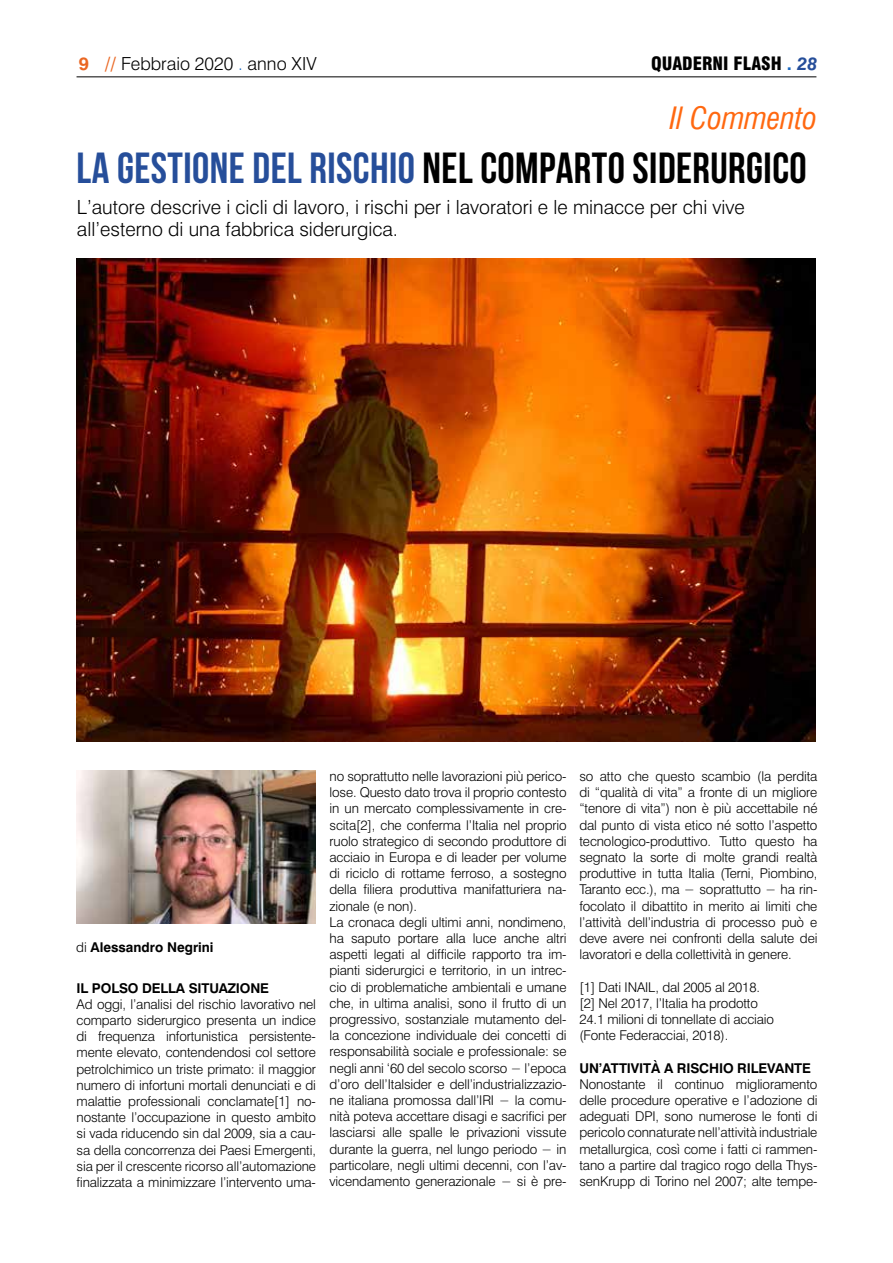
<style>
.page{position:relative;width:893px;height:1263px;background:#fff}
.page>*{position:absolute;margin:0;border:0;box-sizing:border-box;transform-origin:0 0}
.t1{font:700 43.5px "Bebas Neue";letter-spacing:.01em;color:#000}
.t2{font:italic condensed 30px "Swiss 721 BT";color:#ff6810}
.t3{font:300 19.5px/22.5px "Swiss 721 BT";color:#000}
.t4{font:300 18px "Swiss 721 BT";color:#000}
.t5{font:900 condensed 18px "Swiss 721 BT";color:#000}
.t6{font:300 13.5px/16.2px "Swiss 721 BT";letter-spacing:-.01em;color:#000;text-align:justify}
.t7{font:700 13.5px "Swiss 721 BT";letter-spacing:-.01em;color:#000}
.s1{font-weight:700;color:#ea6723}
.s2{color:#1a68c1}
.s3{font-weight:700;font-stretch:normal;color:#1a68c1}
.s4{font-weight:700;font-style:italic;font-stretch:normal;color:#264e9a}
.s5{color:#264e9a}
.s6{font-weight:300}
</style>
<div class="page">
<hr style="left:77px;top:76px;width:739px;height:1px;background:#000">
<img style="left:77px;top:771px;width:239px;height:153px">
<img style="left:77px;top:258px;width:738px;height:483px">
<h3 class="t4" style="left:79px;top:53px;width:239px"><span class="s1">9 //</span> Febbraio 2020 <span class="s2">.</span> anno XIV</h3>
<h3 class="t5" style="left:651px;top:53px;width:168px">QUADERNI FLASH <span class="s3">.</span> <span class="s4">28</span></h3>
<h2 class="t2" style="left:670px;top:101px;width:149px">Il Commento</h2>
<h1 class="t1" style="left:77px;top:144px;width:732px"><span class="s5">LA GESTIONE DEL RISCHIO</span> NEL COMPARTO SIDERURGICO</h1>
<h3 class="t3" style="left:77px;top:196px;width:669px">L’autore descrive i cicli di lavoro, i rischi per i lavoratori e le minacce per chi vive all’esterno di una fabbrica siderurgica.</h3>
<p class="t7" style="left:76px;top:940px;width:139px"><span class="s6">di</span> Alessandro Negrini</p>
<p class="t7" style="left:77px;top:980px;width:194px">IL POLSO DELLA SITUAZIONE</p>
<p class="t6" style="left:77px;top:996px;width:241px">Ad oggi, l’analisi del rischio lavorativo nel comparto siderurgico presenta un indice di frequenza infortunistica persistente&shy;mente elevato, contendendosi col settore petrolchimico un triste primato: il maggior numero di infortuni mortali denunciati e di malattie professionali conclamate[1] no&shy;nostante l’occupazione in questo ambito si vada riducendo sin dal 2009, sia a cau&shy;sa della concorrenza dei Paesi Emergenti, sia per il crescente ricorso all’automazione finalizzata a minimizzare l’intervento uma-</p>
<p class="t6" style="left:330px;top:768px;width:239px;text-align:left">no soprattutto nelle lavorazioni più perico&shy;lose. Questo dato trova il proprio contesto in un mercato complessivamente in cre&shy;scita[2], che conferma l’Italia nel proprio ruolo strategico di secondo produttore di acciaio in Europa e di leader per volume di riciclo di rottame ferroso, a sostegno della filiera produttiva manifatturiera na&shy;zionale (e non).<br>La cronaca degli ultimi anni, nondimeno, ha saputo portare alla luce anche altri aspetti legati al difficile rapporto tra im&shy;pianti siderurgici e territorio, in un intrec&shy;cio di problematiche ambientali e umane che, in ultima analisi, sono il frutto di un progressivo, sostanziale mutamento del&shy;la concezione individuale dei concetti di responsabilità sociale e professionale: se negli anni ‘60 del secolo scorso − l’epoca d’oro dell’Italsider e dell’industrializzazio&shy;ne italiana promossa dall’IRI − la comu&shy;nità poteva accettare disagi e sacrifici per lasciarsi alle spalle le privazioni vissute durante la guerra, nel lungo periodo − in particolare, negli ultimi decenni, con l’av&shy;vicendamento generazionale − si è pre-</p>
<p class="t6" style="left:579px;top:768px;width:240px">so atto che questo scambio (la perdita di “qualità di vita” a fronte di un migliore “tenore di vita”) non è più accettabile né dal punto di vista etico né sotto l’aspetto tecnologico-produttivo. Tutto questo ha segnato la sorte di molte grandi realtà produttive in tutta Italia (Terni, Piombino, Taranto ecc.), ma − soprattutto − ha rin&shy;focolato il dibattito in merito ai limiti che l’attività dell’industria di processo può e deve avere nei confronti della salute dei lavoratori e della collettività in genere.</p>
<p class="t6" style="left:579px;top:979px;width:196px;text-align:left">[1] Dati INAIL, dal 2005 al 2018. [2] Nel 2017, l’Italia ha prodotto 24.1 milioni di tonnellate di acciaio (Fonte Federacciai, 2018).</p>
<p class="t7" style="left:579px;top:1060px;width:233px">UN’ATTIVITÀ A RISCHIO RILEVANTE</p>
<p class="t6" style="left:579px;top:1076px;width:240px">Nonostante il continuo miglioramento delle procedure operative e l’adozione di adeguati DPI, sono numerose le fonti di pericolo connaturate nell’attività industriale metallurgica, così come i fatti ci rammen&shy;tano a partire dal tragico rogo della Thys&shy;senKrupp di Torino nel 2007; alte tempe-</p>
</div>
